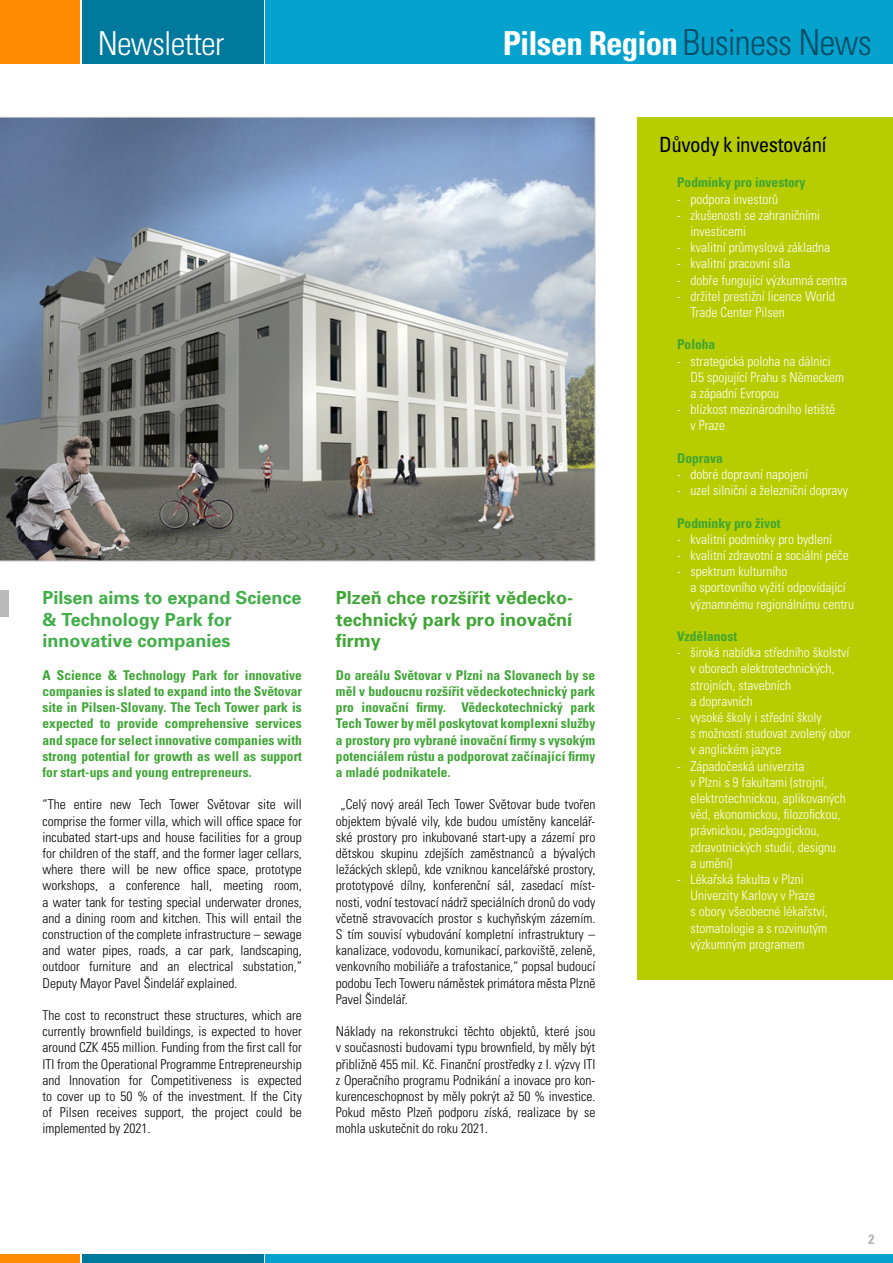
<style>
.page{position:relative;width:893px;height:1263px;background:#fff}
.page>*{position:absolute;margin:0;border:0;box-sizing:border-box;transform-origin:0 0}
.t1{font:700 condensed 33px "Univers CE";letter-spacing:-.025em;color:#fff}
.t2{font:300 condensed 33px "Univers CE";letter-spacing:-.025em;color:#fff}
.t3{font:condensed 21px "Univers CE";letter-spacing:-.025em;color:#000}
.t4{font:700 18px/21.6px "Univers CE";color:#41ae49}
.t5{font:700 18px/21.6px "Univers CE";color:#3fa535;text-align:justify}
.t6{font:300 condensed 13.5px/16.2px "Univers CE";color:#000;text-align:justify}
.t7{font:300 condensed 13.5px/16.2px "Univers CE";color:#fff}
.t8{font:700 condensed 13.5px/16.2px "Univers CE";color:#3fa535;text-align:justify}
.t9{font:700 condensed 13.5px "Univers CE";color:#b3b2b2}
.t10{font:700 condensed 12px "Univers CE";color:#fff}
.s1{font-weight:300;font-size:36px;color:#004d65}
</style>
<div class="page">
<div style="left:638px;top:117px;width:255px;height:862px;background:#b7cd00"></div>
<svg style="left:0;top:117px;width:595px;height:444px;background:#8b939b"></svg>
<div style="left:0;top:0;width:80px;height:64px;background:#ff8a00"></div>
<div style="left:83px;top:0;width:181px;height:64px;background:#01799c"></div>
<div style="left:265px;top:0;width:628px;height:64px;background:#05a2cd"></div>
<div style="left:0;top:1254px;width:80px;height:9px;background:#ff8a00"></div>
<div style="left:83px;top:1254px;width:181px;height:9px;background:#01799c"></div>
<div style="left:265px;top:1254px;width:628px;height:9px;background:#05a2cd"></div>
<div style="left:0;top:590px;width:9px;height:27px;background:#bababa"></div>
<p class="t2" style="left:98px;top:25px;width:128px">Newsletter</p>
<p class="t1" style="left:503px;top:25px;width:370px">Pilsen Region <span class="s1">Business News</span></p>
<p class="t10" style="left:559px;top:460px;width:7px">2</p>
<p class="t4" style="left:43px;top:587px;width:261px">Pilsen aims to expand Science &amp; Technology Park for innovative companies</p>
<p class="t8" style="left:43px;top:667px;width:261px">A Science &amp; Technology Park for innovative companies is slated to expand into the Světovar site in Pilsen-Slovany. The Tech Tower park is expected to provide comprehensive services and space for select innovative companies with strong potential for growth as well as support for start-ups and young entrepreneurs.</p>
<p class="t6" style="left:43px;top:797px;width:261px">“The entire new Tech Tower Světovar site will comprise the former villa, which will office space for incubated start-ups and house facilities for a group for children of the staff, and the former lager cellars, where there will be new office space, prototype workshops, a conference hall, meeting room, a water tank for testing special underwater drones, and a dining room and kitchen. This will entail the construction of the complete infrastructure – sewage and water pipes, roads, a car park, landscaping, outdoor furniture and an electrical substation,” Deputy Mayor Pavel Šindelář explained.</p>
<p class="t6" style="left:43px;top:1007px;width:261px">The cost to reconstruct these structures, which are currently brownfield buildings, is expected to hover around CZK 455 million. Funding from the first call for ITI from the Operational Programme Entrepreneurship and Innovation for Competitiveness is expected to cover up to 50 % of the investment. If the City of Pilsen receives support, the project could be implemented by 2021.</p>
<p class="t5" style="left:336px;top:587px;width:239px">Plzeň chce rozšířit vědecko&shy;technický park pro inovační firmy</p>
<p class="t8" style="left:336px;top:667px;width:261px">Do areálu Světovar v Plzni na Slovanech by se měl v budoucnu rozšířit vědeckotechnický park pro inovační firmy. Vědeckotechnický park Tech Tower by měl poskytovat komplexní služby a prostory pro vybrané inovační firmy s vysokým potenciálem růstu a podporovat začínající firmy a mladé podnikatele.</p>
<p class="t6" style="left:336px;top:797px;width:261px;text-indent:5px">„Celý nový areál Tech Tower Světovar bude tvořen objektem bývalé vily, kde budou umístěny kancelář&shy;ské prostory pro inkubované start-upy a zázemí pro dětskou skupinu zdejších zaměstnanců a bývalých ležáckých sklepů, kde vzniknou kancelářské prostory, prototypové dílny, konferenční sál, zasedací míst&shy;nosti, vodní testovací nádrž speciálních dronů do vody včetně stravovacích prostor s kuchyňským zázemím.<br>S tím souvisí vybudování kompletní infrastruktury – kanalizace, vodovodu, komunikací, parkoviště, zeleně, venkovního mobiliáře a trafostanice,“ popsal budoucí podobu Tech Toweru náměstek primátora města Plzně Pavel Šindelář.</p>
<p class="t6" style="left:336px;top:1023px;width:261px">Náklady na rekonstrukci těchto objektů, které jsou v současnosti budovami typu brownfield, by měly být přibližně 455 mil. Kč. Finanční prostředky z I. výzvy ITI z Operačního programu Podnikání a inovace pro kon&shy;kurenceschopnost by měly pokrýt až 50 % investice.<br>Pokud město Plzeň podporu získá, realizace by se mohla uskutečnit do roku 2021.</p>
<p class="t3" style="left:659px;top:133px;width:169px">Důvody k investování</p>
<p class="t8" style="left:677px;top:175px;width:130px">Podmínky pro investory</p>
<p class="t7" style="left:677px;top:191px;width:103px">- podpora investorů</p>
<p class="t7" style="left:691px;top:207px;width:131px;text-indent:-14px">- zkušenosti se zahraničními investicemi</p>
<p class="t7" style="left:677px;top:239px;width:154px">- kvalitní průmyslová základna</p>
<p class="t7" style="left:677px;top:256px;width:115px">- kvalitní pracovní síla</p>
<p class="t7" style="left:677px;top:272px;width:172px">- dobře fungující výzkumná centra</p>
<p class="t7" style="left:691px;top:288px;width:146px;text-indent:-14px">- držitel prestižní licence World<br>Trade Center Pilsen</p>
<p class="t8" style="left:677px;top:337px;width:40px">Poloha</p>
<p class="t7" style="left:691px;top:353px;width:155px;text-indent:-14px">- strategická poloha na dálnici<br>D5 spojující Prahu s Německem a západní Evropou</p>
<p class="t7" style="left:691px;top:401px;width:146px;text-indent:-14px">- blízkost mezinárodního letiště v Praze</p>
<p class="t8" style="left:677px;top:450px;width:47px">Doprava</p>
<p class="t7" style="left:677px;top:466px;width:133px">- dobré dopravní napojení</p>
<p class="t7" style="left:677px;top:482px;width:172px">- uzel silniční a železniční dopravy</p>
<p class="t8" style="left:677px;top:515px;width:105px">Podmínky pro život</p>
<p class="t7" style="left:677px;top:531px;width:157px">- kvalitní podmínky pro bydlení</p>
<p class="t7" style="left:677px;top:547px;width:173px">- kvalitní zdravotní a sociální péče</p>
<p class="t7" style="left:691px;top:563px;width:165px;text-indent:-14px">- spektrum kulturního<br>a sportovního vyžití odpovídající významnému regionálnímu centru</p>
<p class="t8" style="left:677px;top:628px;width:62px">Vzdělanost</p>
<p class="t7" style="left:691px;top:644px;width:160px;text-indent:-14px">- široká nabídka středního školství v oborech elektrotechnických, strojních, stavebních<br>a dopravních</p>
<p class="t7" style="left:691px;top:709px;width:162px;text-indent:-14px">- vysoké školy i střední školy<br>s možností studovat zvolený obor v anglickém jazyce</p>
<p class="t7" style="left:691px;top:758px;width:157px;text-indent:-14px">- Západočeská univerzita<br>v Plzni s 9 fakultami (strojní, elektrotechnickou, aplikovaných věd, ekonomickou, filozofickou, právnickou, pedagogickou, zdravotnických studií, designu<br>a umění)</p>
<p class="t7" style="left:691px;top:871px;width:139px;text-indent:-14px">- Lékařská fakulta v Plzni<br>Univerzity Karlovy v Praze<br>s obory všeobecné lékařství, stomatologie a s rozvinutým výzkumným programem</p>
<p class="t9" style="left:868px;top:1231px;width:7px">2</p>
</div>
